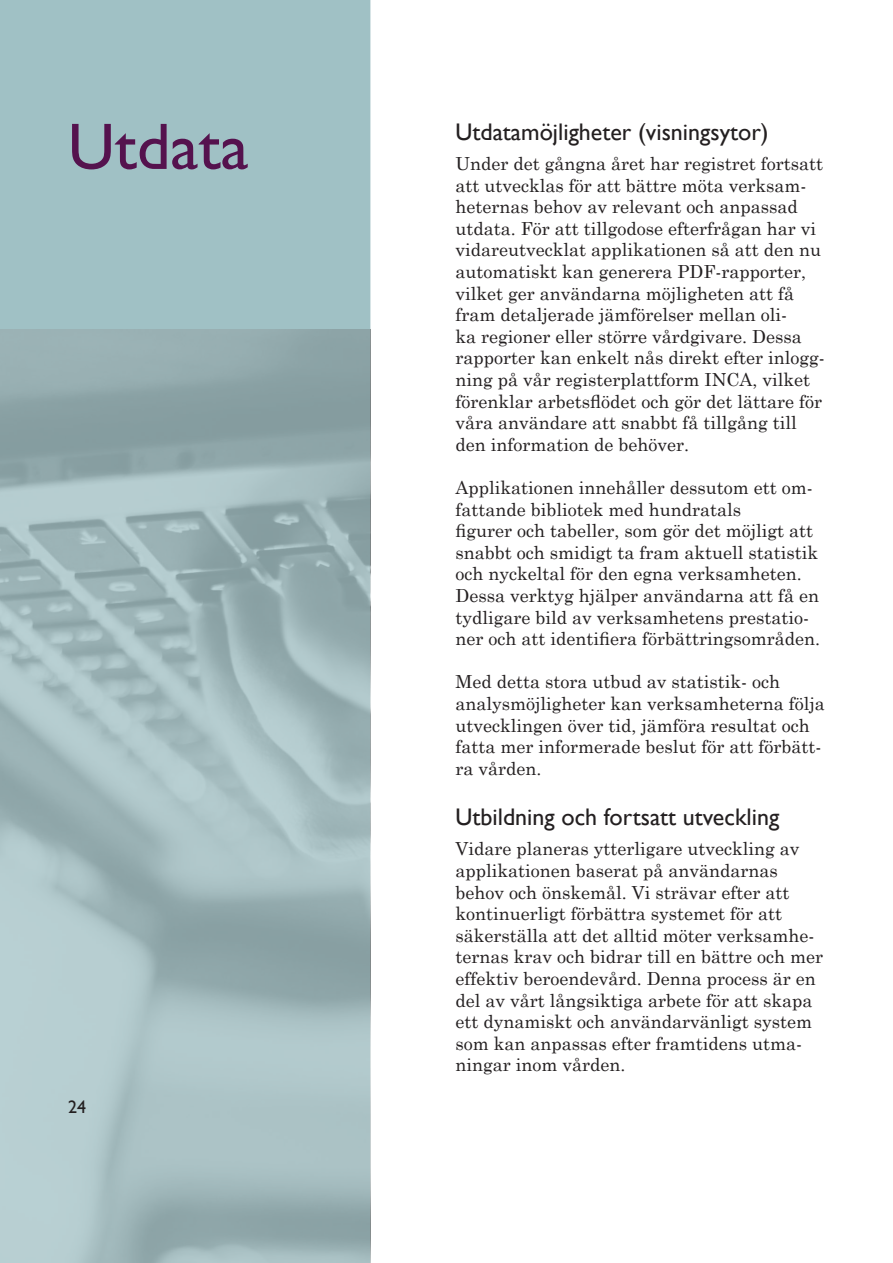
<style>
.page{position:relative;width:893px;height:1263px;background:#fff}
.page>*{position:absolute;margin:0;border:0;box-sizing:border-box;transform-origin:0 0}
.t1{font:66px "Gill Sans";color:#55124e}
.Mellanrubrik{font:24px "Gill Sans";color:#231f20}
.t2{font:18px/21.6px "Century Schoolbook";color:#231f20}
.t3{font:18px "Gill Sans";color:#231f20}
</style>
<div class="page">
<svg style="left:0;top:0;width:371px;height:1263px"></svg>
<p class="t1" style="left:68px;top:108px;width:182px">Utdata</p>
<p class="Mellanrubrik" style="left:455px;top:118px;width:315px">Utdatamöjligheter (visningsytor)</p>
<p class="t2" style="left:455px;top:151px;width:371px">Under det gångna året har registret fortsatt att utvecklas för att bättre möta verksam&shy;heternas behov av relevant och anpassad utdata. För att tillgodose efterfrågan har vi vidareutvecklat applikationen så att den nu automatiskt kan generera PDF-rapporter, vilket ger användarna möjligheten att få fram detaljerade jämförelser mellan oli-<br>ka regioner eller större vårdgivare. Dessa rapporter kan enkelt nås direkt efter inlogg&shy;ning på vår registerplattform INCA, vilket förenklar arbetsflödet och gör det lättare för våra användare att snabbt få tillgång till den information de behöver.</p>
<p class="t2" style="left:455px;top:475px;width:359px">Applikationen innehåller dessutom ett om&shy;fattande bibliotek med hundratals</p>
<p class="t2" style="left:455px;top:518px;width:366px">figurer och tabeller, som gör det möjligt att snabbt och smidigt ta fram aktuell statistik och nyckeltal för den egna verksamheten.<br>Dessa verktyg hjälper användarna att få en tydligare bild av verksamhetens prestatio&shy;ner och att identifiera förbättringsområden.</p>
<p class="t2" style="left:455px;top:670px;width:326px">Med detta stora utbud av statistik- och</p>
<p class="t2" style="left:455px;top:691px;width:371px">analysmöjligheter kan verksamheterna följa utvecklingen över tid, jämföra resultat och fatta mer informerade beslut för att förbätt&shy;ra vården.</p>
<p class="Mellanrubrik" style="left:455px;top:803px;width:325px">Utbildning och fortsatt utveckling</p>
<p class="t2" style="left:455px;top:836px;width:369px">Vidare planeras ytterligare utveckling av applikationen baserat på användarnas behov och önskemål. Vi strävar efter att kontinuerligt förbättra systemet för att säkerställa att det alltid möter verksamhe&shy;ternas krav och bidrar till en bättre och mer effektiv beroendevård. Denna process är en del av vårt långsiktiga arbete för att skapa ett dynamiskt och användarvänligt system som kan anpassas efter framtidens utma&shy;ningar inom vården.</p>
<p class="t3" style="left:68px;top:1096px;width:19px">24</p>
</div>
